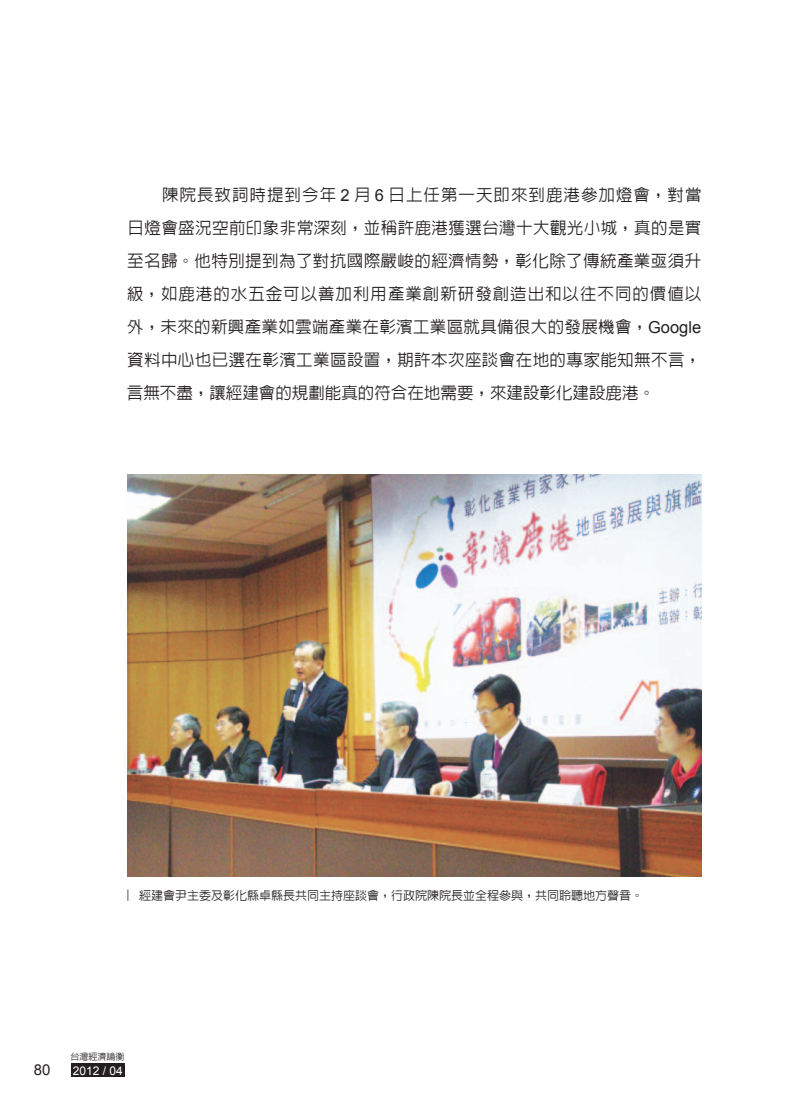
<style>
.page{position:relative;width:808px;height:1106px;background:#fff}
.page>*{position:absolute;margin:0;border:0;box-sizing:border-box;transform-origin:0 0}
.t1{font:500 16.5px/33px "Lin Gothic";color:#231f20;text-align:justify}
.t2{font:15px "Arial";color:#231f20}
.t3{font:500 12px "Lin Gothic";color:#231f20}
.t4{font:12px "Arial";color:#fff}
.t5{font:500 9px "Lin Gothic";color:#231f20}
.s1{font-family:"Arial";font-weight:400}
</style>
<div class="page">
<div style="left:71px;top:1063px;width:54px;height:13px;background:#231f20"></div>
<img style="left:128px;top:474px;width:574px;height:402px">
<p class="t1" style="left:127px;top:178px;width:576px;text-indent:35px">陳院長致詞時提到今年 <span class="s1">2</span> 月 <span class="s1">6</span> 日上任第一天即來到鹿港參加燈會，對當日燈會盛況空前印象非常深刻，並稱許鹿港獲選台灣十大觀光小城，真的是實至名歸。他特別提到為了對抗國際嚴峻的經濟情勢，彰化除了傳統產業亟須升級，如鹿港的水五金可以善加利用產業創新研發創造出和以往不同的價值以外，未來的新興產業如雲端產業在彰濱工業區就具備很大的發展機會，<span class="s1">Google</span>資料中心也已選在彰濱工業區設置，期許本次座談會在地的專家能知無不言，言無不盡，讓經建會的規劃能真的符合在地需要，來建設彰化建設鹿港。</p>
<p class="t3" style="left:139px;top:888px;width:505px">經建會尹主委及彰化縣卓縣長共同主持座談會，行政院陳院長並全程參與，共同聆聽地方聲音。</p>
<p class="t5" style="left:71px;top:1052px;width:55px">台灣經濟論衡</p>
<p class="t2" style="left:34px;top:1059px;width:18px">80</p>
<p class="t4" style="left:73px;top:1062px;width:52px">2012 / 04</p>
</div>
